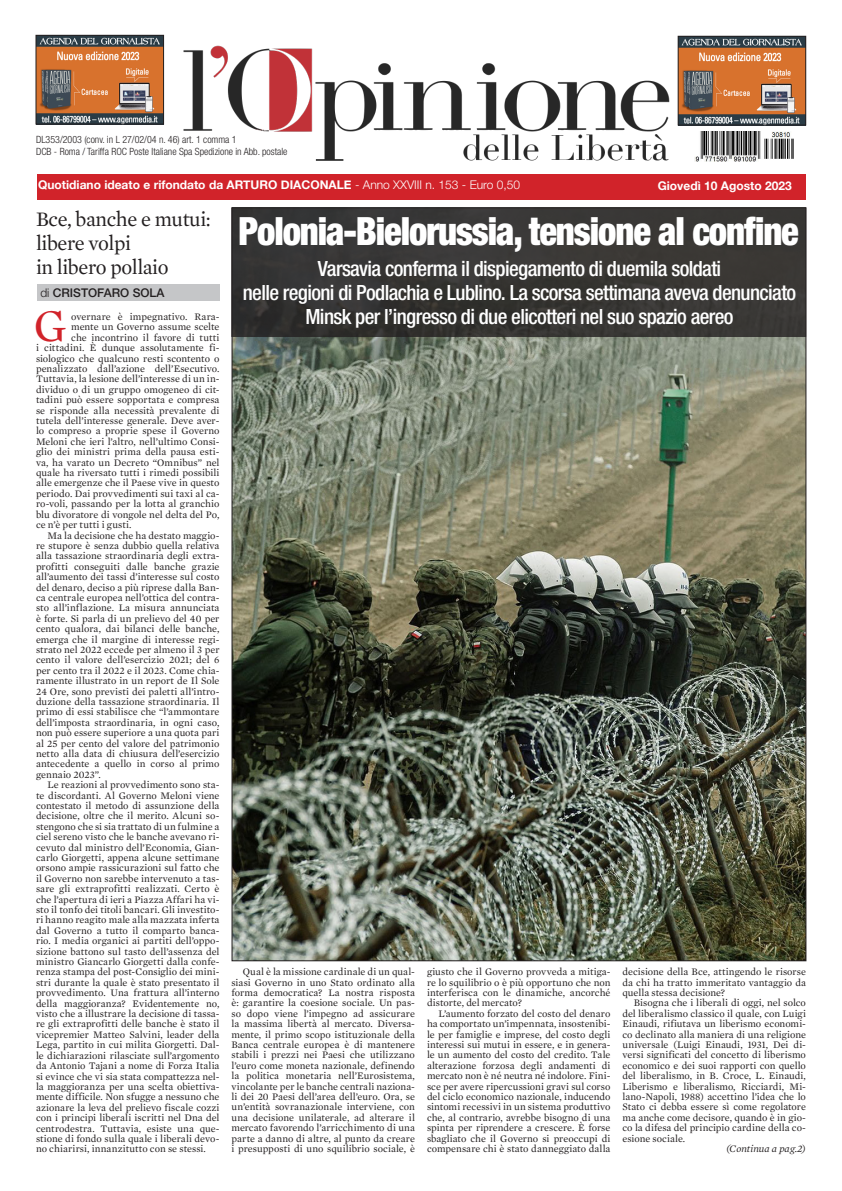
<style>
.page{position:relative;width:842px;height:1191px;background:#fff}
.page>*{position:absolute;margin:0;border:0;box-sizing:border-box;transform-origin:0 0}
.t1{font:46.2px "Mercury Text G1";color:#d1232a}
.t2{font:900 condensed 39px "Helvetica Neue LT Std";letter-spacing:-.03em;color:#fff;scale:.94 1}
.t3{font:500 condensed 21px/24px "Helvetica Neue LT Std";letter-spacing:-.03em;color:#fff;text-align:center}
.t4{font:21px/24px "Mercury Text G1";letter-spacing:-.02em;color:#231f20}
.t5{font:700 12px "Helvetica Neue";color:#fff}
.t6{font:500 12px "Helvetica Neue";color:#231f20}
.t7{font:10.2px/10.4px "Mercury Text G1";color:#231f20;text-align:justify}
.t8{font:italic 10.2px "Mercury Text G1";color:#231f20}
.t9{font:300 condensed 10px "Helvetica Neue LT Std";color:#231f20}
.s1{font-weight:300}
</style>
<div class="page">
<img style="left:38px;top:37px;width:124px;height:85px">
<div style="left:36px;top:35px;width:128px;height:89px;border:1px solid #231f20"></div>
<img style="left:183px;top:45px;width:487px;height:116px">
<div style="left:36px;top:174px;width:769px;height:25px;background:#d1232a"></div>
<div style="left:37px;top:285px;width:183px;height:16px;background:#c5c6c8"></div>
<img style="left:694px;top:132px;width:100px;height:30px">
<img style="left:680px;top:38px;width:124px;height:85px">
<div style="left:678px;top:36px;width:128px;height:89px;border:1px solid #231f20"></div>
<img style="left:233px;top:337px;width:571px;height:622px">
<div style="left:232px;top:208px;width:574px;height:128px;background:#383735"></div>
<div style="left:231px;top:207px;width:575px;height:130px;border:1px solid #231f20"></div>
<p class="t9" style="left:36px;top:134px;width:202px">DL353/2003 (conv. in L 27/02/04 n. 46) art. 1 comma 1</p>
<p class="t9" style="left:36px;top:146px;width:253px">DCB - Roma / Tariffa ROC Poste Italiane Spa Spedizione in Abb. postale</p>
<p class="t5" style="left:38px;top:177px;width:484px">Quotidiano ideato e rifondato da ARTURO DIACONALE <span class="s1">- Anno XXVIII n. 153 - Euro 0,50</span></p>
<p class="t5" style="left:658px;top:178px;width:136px">Giovedì 10 Agosto 2023</p>
<p class="t4" style="left:36px;top:207px;width:176px">Bce, banche e mutui: libere volpi</p>
<p class="t4" style="left:36px;top:255px;width:134px">in libero pollaio</p>
<p class="t6" style="left:40px;top:286px;width:126px"><span class="s1">di</span> CRISTOFARO SOLA</p>
<p class="t1" style="left:34px;top:298px;width:34px">G</p>
<p class="t7" style="left:71px;top:311px;width:150px">overnare è impegnativo. Rara-</p>
<p class="t7" style="left:71px;top:322px;width:150px">mente un Governo assume scelte</p>
<p class="t7" style="left:71px;top:332px;width:150px">che incontrino il favore di tutti</p>
<p class="t7" style="left:36px;top:343px;width:185px">i cittadini. È dunque assolutamente fi-</p>
<p class="t7" style="left:36px;top:353px;width:185px">siologico che qualcuno resti scontento o</p>
<p class="t7" style="left:36px;top:363px;width:185px">penalizzato dall’azione dell’Esecutivo.</p>
<p class="t7" style="left:36px;top:374px;width:185px">Tuttavia, la lesione dell’interesse di un in-</p>
<p class="t7" style="left:36px;top:384px;width:185px">dividuo o di un gruppo omogeneo di cit-</p>
<p class="t7" style="left:36px;top:395px;width:185px">tadini può essere sopportata e compresa</p>
<p class="t7" style="left:36px;top:405px;width:185px">se risponde alla necessità prevalente di</p>
<p class="t7" style="left:36px;top:415px;width:185px">tutela dell’interesse generale. Deve aver-</p>
<p class="t7" style="left:36px;top:426px;width:185px">lo compreso a proprie spese il Governo</p>
<p class="t7" style="left:36px;top:436px;width:185px">Meloni che ieri l’altro, nell’ultimo Consi-</p>
<p class="t7" style="left:36px;top:447px;width:185px">glio dei ministri prima della pausa esti-</p>
<p class="t7" style="left:36px;top:457px;width:185px">va, ha varato un Decreto “Omnibus” nel</p>
<p class="t7" style="left:36px;top:467px;width:185px">quale ha riversato tutti i rimedi possibili</p>
<p class="t7" style="left:36px;top:478px;width:185px">alle emergenze che il Paese vive in questo</p>
<p class="t7" style="left:36px;top:488px;width:185px">periodo. Dai provvedimenti sui taxi al ca-</p>
<p class="t7" style="left:36px;top:499px;width:185px">ro-voli, passando per la lotta al granchio</p>
<p class="t7" style="left:36px;top:509px;width:185px">blu divoratore di vongole nel delta del Po,</p>
<p class="t7" style="left:36px;top:519px;width:97px">ce n’è per tutti i gusti.</p>
<p class="t7" style="left:36px;top:530px;width:185px;text-indent:11px">Ma la decisione che ha destato maggio&shy;re stupore è senza dubbio quella relativa alla tassazione straordinaria degli extra&shy;profitti conseguiti dalle banche grazie all’aumento dei tassi d’interesse sul costo del denaro, deciso a più riprese dalla Ban&shy;ca centrale europea nell’ottica del contra&shy;sto all’inflazione. La misura annunciata è forte. Si parla di un prelievo del 40 per cento qualora, dai bilanci delle banche, emerga che il margine di interesse regi&shy;strato nel 2022 eccede per almeno il 3 per cento il valore dell’esercizio 2021; del 6 per cento tra il 2022 e il 2023. Come chia&shy;ramente illustrato in un report de Il Sole 24 Ore, sono previsti dei paletti all’intro&shy;duzione della tassazione straordinaria. Il primo di essi stabilisce che “l’ammontare dell’imposta straordinaria, in ogni caso, non può essere superiore a una quota pari al 25 per cento del valore del patrimonio netto alla data di chiusura dell’esercizio antecedente a quello in corso al primo gennaio 2023”.</p>
<p class="t7" style="left:36px;top:779px;width:185px;text-indent:11px">Le reazioni al provvedimento sono sta&shy;te discordanti. Al Governo Meloni viene contestato il metodo di assunzione della decisione, oltre che il merito. Alcuni so&shy;stengono che si sia trattato di un fulmine a ciel sereno visto che le banche avevano ri&shy;cevuto dal ministro dell’Economia, Gian&shy;carlo Giorgetti, appena alcune settimane orsono ampie rassicurazioni sul fatto che il Governo non sarebbe intervenuto a tas&shy;sare gli extraprofitti realizzati. Certo è che l’apertura di ieri a Piazza Affari ha vi&shy;sto il tonfo dei titoli bancari. Gli investito&shy;ri hanno reagito male alla mazzata inferta dal Governo a tutto il comparto banca&shy;rio. I media organici ai partiti dell’oppo&shy;sizione battono sul tasto dell’assenza del ministro Giancarlo Giorgetti dalla confe&shy;renza stampa del post-Consiglio dei mini&shy;stri durante la quale è stato presentato il provvedimento. Una frattura all’interno della maggioranza? Evidentemente no, visto che a illustrare la decisione di tassa&shy;re gli extraprofitti delle banche è stato il vicepremier Matteo Salvini, leader della Lega, partito in cui milita Giorgetti. Dal&shy;le dichiarazioni rilasciate sull’argomento da Antonio Tajani a nome di Forza Italia si evince che vi sia stata compattezza nel&shy;la maggioranza per una scelta obiettiva&shy;mente difficile. Non sfugge a nessuno che azionare la leva del prelievo fiscale cozzi con i principi liberali iscritti nel Dna del centrodestra. Tuttavia, esiste una que&shy;stione di fondo sulla quale i liberali devo&shy;no chiarirsi, innanzitutto con se stessi.</p>
<p class="t2" style="left:239px;top:207px;width:598px">Polonia-Bielorussia, tensione al confine</p>
<p class="t3" style="left:318px;top:256px;width:405px">Varsavia conferma il dispiegamento di duemila soldati</p>
<p class="t3" style="left:243px;top:280px;width:555px">nelle regioni di Podlachia e Lublino. La scorsa settimana aveva denunciato<br>Minsk per l’ingresso di due elicotteri nel suo spazio aereo</p>
<p class="t7" style="left:231px;top:966px;width:185px;text-indent:11px">Qual è la missione cardinale di un qual&shy;siasi Governo in uno Stato ordinato alla forma democratica? La nostra risposta è: garantire la coesione sociale. Un pas&shy;so dopo viene l’impegno ad assicurare la massima libertà al mercato. Diversa&shy;mente, il primo scopo istituzionale della Banca centrale europea è di mantenere stabili i prezzi nei Paesi che utilizzano l’euro come moneta nazionale, definendo la politica monetaria nell’Eurosistema, vincolante per le banche centrali naziona&shy;li dei 20 Paesi dell’area dell’euro. Ora, se un’entità sovranazionale interviene, con una decisione unilaterale, ad alterare il mercato favorendo l’arricchimento di una parte a danno di altre, al punto da creare i presupposti di uno squilibrio sociale, è</p>
<p class="t7" style="left:427px;top:966px;width:185px">giusto che il Governo provveda a mitiga&shy;re lo squilibrio o è più opportuno che non interferisca con le dinamiche, ancorché distorte, del mercato?</p>
<p class="t7" style="left:427px;top:1008px;width:185px;text-indent:11px">L’aumento forzato del costo del denaro ha comportato un’impennata, insostenibi&shy;le per famiglie e imprese, del costo degli interessi sui mutui in essere, e in genera&shy;le un aumento del costo del credito. Tale alterazione forzosa degli andamenti di mercato non è né neutra né indolore. Fini&shy;sce per avere ripercussioni gravi sul corso del ciclo economico nazionale, inducendo sintomi recessivi in un sistema produttivo che, al contrario, avrebbe bisogno di una spinta per riprendere a crescere. È forse sbagliato che il Governo si preoccupi di compensare chi è stato danneggiato dalla</p>
<p class="t7" style="left:622px;top:966px;width:185px">decisione della Bce, attingendo le risorse da chi ha tratto immeritato vantaggio da quella stessa decisione?</p>
<p class="t7" style="left:622px;top:997px;width:185px;text-indent:11px">Bisogna che i liberali di oggi, nel solco del liberalismo classico il quale, con Luigi Einaudi, rifiutava un liberismo economi&shy;co declinato alla maniera di una religione universale (Luigi Einaudi, 1931, Dei di&shy;versi significati del concetto di liberismo economico e dei suoi rapporti con quello del liberalismo, in B. Croce, L. Einaudi, Liberismo e liberalismo, Ricciardi, Mi&shy;lano-Napoli, 1988) accettino l’idea che lo Stato ci debba essere sì come regolatore ma anche come decisore, quando è in gio&shy;co la difesa del principio cardine della co&shy;esione sociale.</p>
<p class="t8" style="left:726px;top:1142px;width:81px">(Continua a pag.2)</p>
</div>
